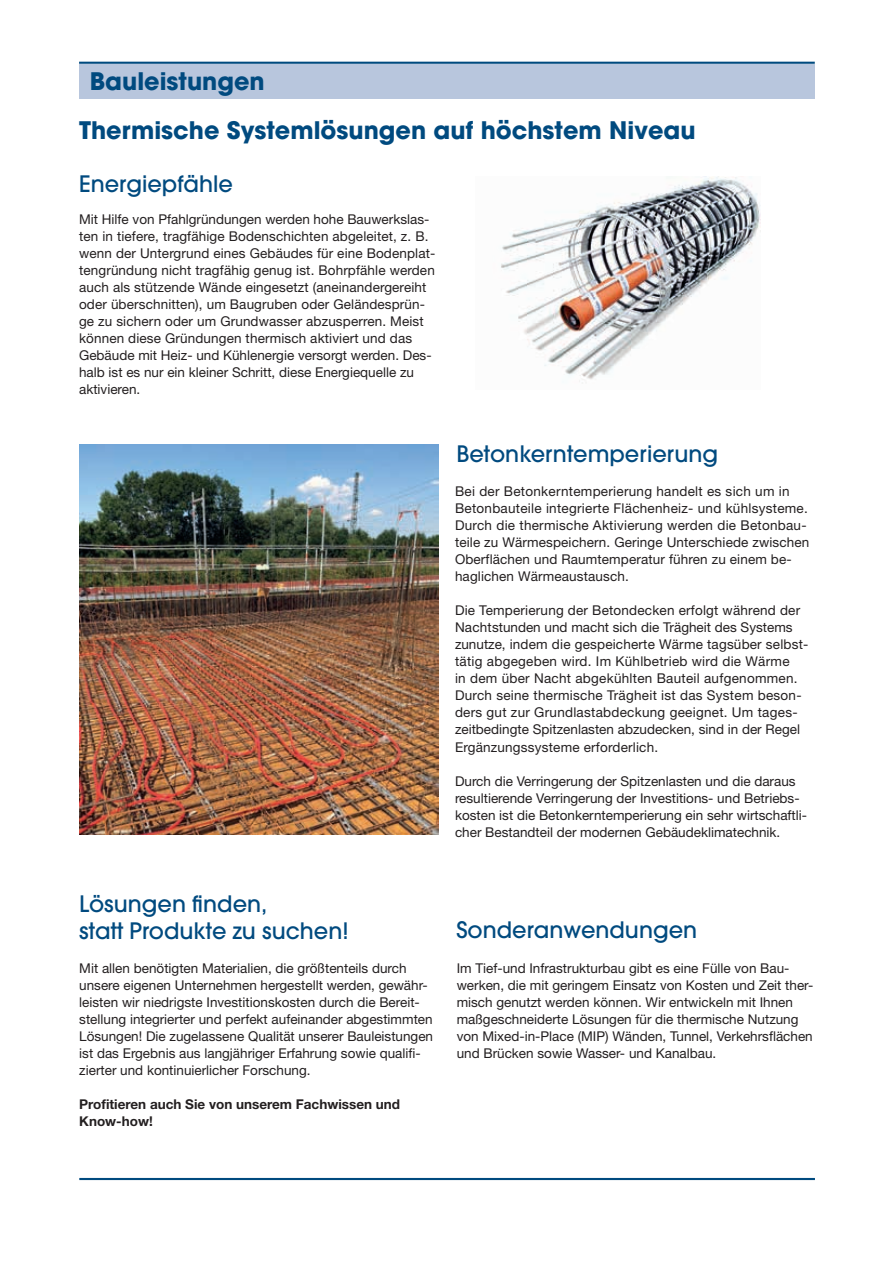
<style>
.page{position:relative;width:893px;height:1263px;background:#fff}
.page>*{position:absolute;margin:0;border:0;box-sizing:border-box;transform-origin:0 0}
.t1{font:700 24px "Avant Garde";color:#004a7f}
.t2{font:500 22.5px/27px "Avant Garde";color:#004a7f}
.t3{font:13.5px/17px "Helvetica Neue LT";color:#231f20}
.t4{font:13.5px/17px "Helvetica Neue LT";letter-spacing:.02em;color:#231f20}
.t5{font:700 13.5px/17px "Helvetica Neue LT";color:#231f20}
</style>
<div class="page">
<div style="left:79px;top:64px;width:736px;height:35px;background:#b8c6dd"></div>
<img style="left:501px;top:176px;width:259px;height:208px">
<img style="left:79px;top:444px;width:359px;height:391px">
<hr style="left:79px;top:1178px;width:736px;height:2px;background:#004a7f">
<hr style="left:79px;top:62px;width:736px;height:2px;background:#004a7f">
<h1 class="t1" style="left:90px;top:66px;width:176px">Bauleistungen</h1>
<h1 class="t1" style="left:79px;top:115px;width:618px">Thermische Systemlösungen auf höchstem Niveau</h1>
<h2 class="t2" style="left:79px;top:170px;width:155px">Energiepfähle</h2>
<p class="t3" style="left:79px;top:211px;width:358px">Mit Hilfe von Pfahlgründungen werden hohe Bauwerkslas&shy;ten in tiefere, tragfähige Bodenschichten abgeleitet, z. B. wenn der Untergrund eines Gebäudes für eine Bodenplat&shy;tengründung nicht tragfähig genug ist. Bohrpfähle werden auch als stützende Wände eingesetzt (aneinandergereiht oder überschnitten), um Baugruben oder Geländesprün&shy;ge zu sichern oder um Grundwasser abzusperren. Meist können diese Gründungen thermisch aktiviert und das Gebäude mit Heiz- und Kühlenergie versorgt werden. Des&shy;halb ist es nur ein kleiner Schritt, diese Energiequelle zu aktivieren.</p>
<h2 class="t2" style="left:456px;top:440px;width:263px">Betonkerntemperierung</h2>
<p class="t4" style="left:455px;top:483px;width:356px">Bei der Betonkerntemperierung handelt es sich um in Betonbauteile integrierte Flächenheiz- und kühlsysteme.<br>Durch die thermische Aktivierung werden die Betonbau&shy;teile zu Wärmespeichern. Geringe Unterschiede zwischen Oberflächen und Raumtemperatur führen zu einem be&shy;haglichen Wärmeaustausch.</p>
<p class="t3" style="left:455px;top:602px;width:355px">Die Temperierung der Betondecken erfolgt während der Nachtstunden und macht sich die Trägheit des Systems zunutze, indem die gespeicherte Wärme tagsüber selbst&shy;tätig abgegeben wird. Im Kühlbetrieb wird die Wärme<br>in dem über Nacht abgekühlten Bauteil aufgenommen.<br>Durch seine thermische Trägheit ist das System beson&shy;ders gut zur Grundlastabdeckung geeignet. Um tages&shy;zeitbedingte Spitzenlasten abzudecken, sind in der Regel Ergänzungssysteme erforderlich.</p>
<p class="t3" style="left:455px;top:772px;width:354px">Durch die Verringerung der Spitzenlasten und die daraus resultierende Verringerung der Investitions- und Betriebs&shy;kosten ist die Betonkerntemperierung ein sehr wirtschaftli&shy;cher Bestandteil der modernen Gebäudeklimatechnik.</p>
<h2 class="t2" style="left:79px;top:891px;width:271px">Lösungen finden,<br>statt Produkte zu suchen!</h2>
<p class="t3" style="left:79px;top:959px;width:355px">Mit allen benötigten Materialien, die größtenteils durch unsere eigenen Unternehmen hergestellt werden, gewähr&shy;leisten wir niedrigste Investitionskosten durch die Bereit&shy;stellung integrierter und perfekt aufeinander abgestimmten Lösungen! Die zugelassene Qualität unserer Bauleistungen ist das Ergebnis aus langjähriger Erfahrung sowie qualifi&shy;zierter und kontinuierlicher Forschung.</p>
<p class="t5" style="left:79px;top:1095px;width:322px">Profitieren auch Sie von unserem Fachwissen und<br>Know-how!</p>
<h2 class="t2" style="left:456px;top:916px;width:242px">Sonderanwendungen</h2>
<p class="t3" style="left:457px;top:959px;width:358px">Im Tief-und Infrastrukturbau gibt es eine Fülle von Bau&shy;werken, die mit geringem Einsatz von Kosten und Zeit ther&shy;misch genutzt werden können. Wir entwickeln mit Ihnen maßgeschneiderte Lösungen für die thermische Nutzung von Mixed-in-Place (MIP) Wänden, Tunnel, Verkehrsflächen und Brücken sowie Wasser- und Kanalbau.</p>
</div>
